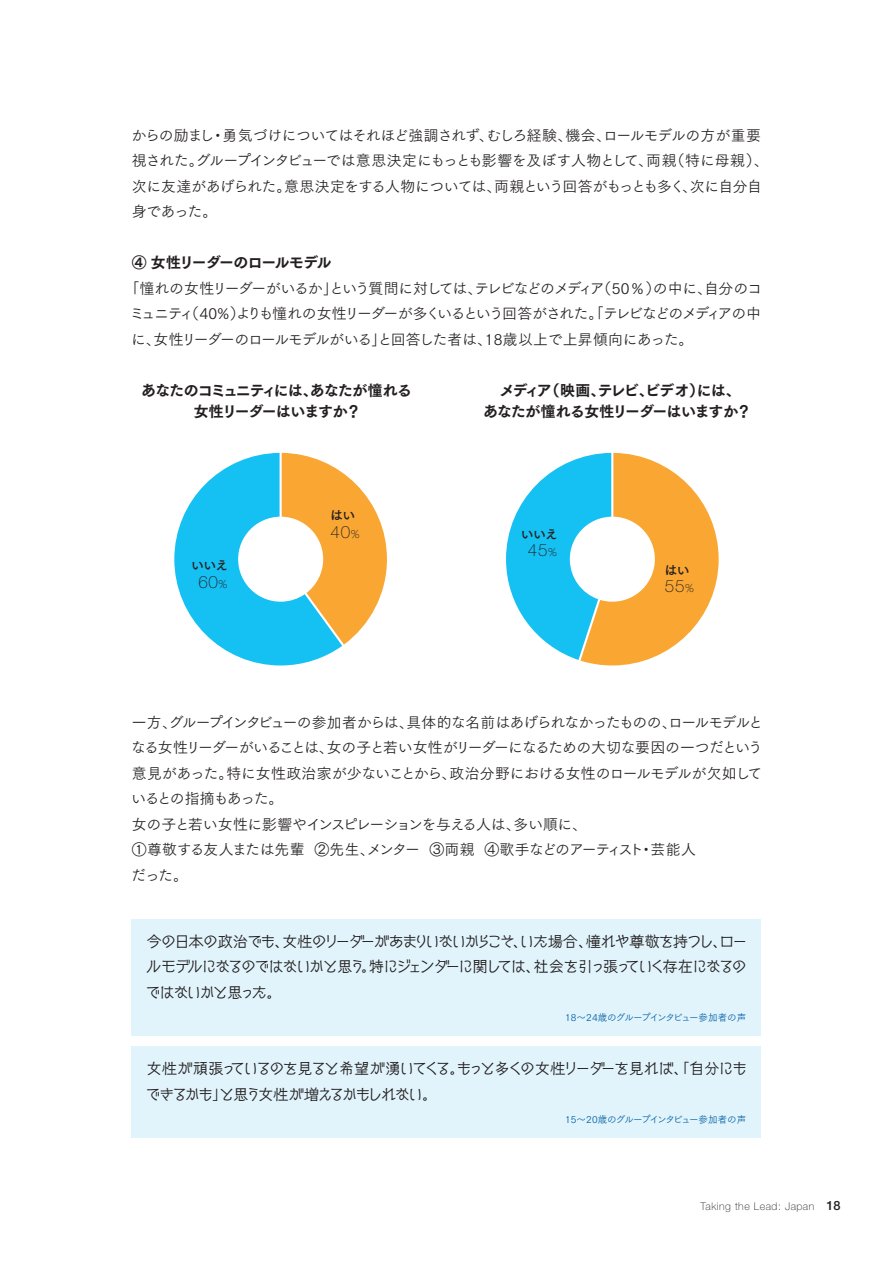
<style>
.page{position:relative;width:893px;height:1263px;background:#fff}
.page>*{position:absolute;margin:0;border:0;box-sizing:border-box;transform-origin:0 0}
.t1{font:100 16.95px "Helvetica Neue LT Std";letter-spacing:.04em;color:#231f20}
.t2{font:14.85px/25.5px "Tsuku Go Pro R";letter-spacing:-.055em;color:#231f20}
.t3{font:14.85px/25.5px "New Cinema A Std D";letter-spacing:-.1em;color:#231f20;text-align:justify}
.t4{font:14.85px/21.3px "Tsuku Go Pro E";letter-spacing:-.06em;color:#231f20;text-align:center}
.t5{font:12.75px "Tsuku Go Pro B";letter-spacing:-.025em;color:#231f20}
.t6{font:100 10.65px "Helvetica Neue LT Std";letter-spacing:.05em;color:#231f20}
.t7{font:9.6px "Tsuku Go Pro R";letter-spacing:-.045em;color:#015fa4}
.s1{font-size:11.4px}
.s2{font-weight:500;font-size:12.75px}
</style>
<div class="page">
<svg style="left:174px;top:453px;width:213px;height:212px"></svg>
<svg style="left:506px;top:453px;width:213px;height:212px"></svg>
<div style="left:132px;top:918px;width:629px;height:117px;background:#e1f4fc"></div>
<div style="left:132px;top:1046px;width:629px;height:91px;background:#e1f4fc"></div>
<p class="t2" style="left:131px;top:121px;width:639px">からの励まし・勇気づけについてはそれほど強調されず、むしろ経験、機会、ロールモデルの方が重要視された。グループインタビューでは意思決定にもっとも影響を及ぼす人物として、両親（特に母親）、次に友達があげられた。意思決定をする人物については、両親という回答がもっとも多く、次に自分自身であった。</p>
<p class="t4" style="left:132px;top:250px;width:201px">④ 女性リーダーのロールモデル</p>
<p class="t2" style="left:130px;top:274px;width:634px;text-align:justify;text-indent:-5px">「憧れの女性リーダーがいるか」という質問に対しては、テレビなどのメディア（50％）の中に、自分のコミュニティ（40%）よりも憧れの女性リーダーが多くいるという回答がされた。「テレビなどのメディアの中に、女性リーダーのロールモデルがいる」と回答した者は、18歳以上で上昇傾向にあった。</p>
<p class="t4" style="left:141px;top:378px;width:272px">あなたのコミュニティには、あなたが憧れる女性リーダーはいますか？</p>
<p class="t4" style="left:483px;top:378px;width:270px">メディア（映画、テレビ、ビデオ）には、<br>あなたが憧れる女性リーダーはいますか？</p>
<p class="t5" style="left:191px;top:554px;width:39px">いいえ</p>
<p class="t1" style="left:198px;top:572px;width:31px">60<span class="s1">%</span></p>
<p class="t5" style="left:330px;top:505px;width:27px">はい</p>
<p class="t1" style="left:331px;top:522px;width:31px">40<span class="s1">%</span></p>
<p class="t5" style="left:521px;top:523px;width:39px">いいえ</p>
<p class="t1" style="left:528px;top:541px;width:31px">45<span class="s1">%</span></p>
<p class="t5" style="left:664px;top:559px;width:27px">はい</p>
<p class="t1" style="left:665px;top:577px;width:31px">55<span class="s1">%</span></p>
<p class="t2" style="left:131px;top:707px;width:634px">一方、グループインタビューの参加者からは、具体的な名前はあげられなかったものの、ロールモデルとなる女性リーダーがいることは、女の子と若い女性がリーダーになるための大切な要因の一つだという意見があった。特に女性政治家が少ないことから、政治分野における女性のロールモデルが欠如しているとの指摘もあった。<br>女の子と若い女性に影響やインスピレーションを与える人は、多い順に、<br>①尊敬する友人または先輩 ②先生、メンター ③両親 ④歌手などのアーティスト・芸能人<br>だった。</p>
<p class="t3" style="left:146px;top:927px;width:603px">今の日本の政治でも、女性のリーダーがあまりいないからこそ、いた場合、憧れや尊敬を持つし、ロールモデルになるのではないかと思う。特にジェンダーに関しては、社会を引っ張っていく存在になるのではないかと思った。</p>
<p class="t7" style="left:565px;top:1009px;width:183px">18～24歳のグループインタビュー参加者の声</p>
<p class="t3" style="left:146px;top:1054px;width:603px">女性が頑張っているのを見ると希望が湧いてくる。もっと多くの女性リーダーを見れば、「自分にもできるかも」と思う女性が増えるかもしれない。</p>
<p class="t7" style="left:565px;top:1111px;width:183px">15～20歳のグループインタビュー参加者の声</p>
<p class="t6" style="left:700px;top:1200px;width:142px">Taking the Lead: Japan <span class="s2">18</span></p>
</div>
